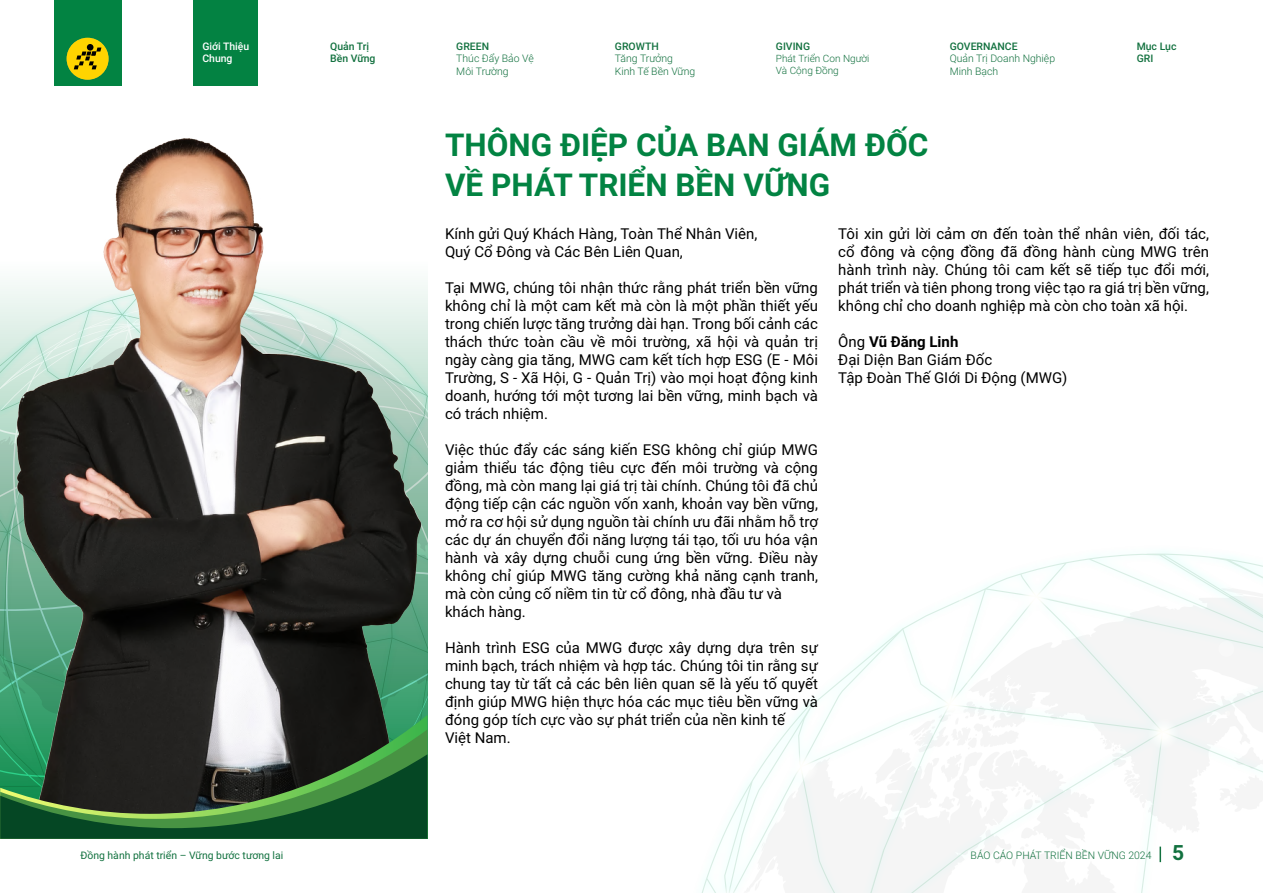
<style>
.page{position:relative;width:1263px;height:893px;background:#fff}
.page>*{position:absolute;margin:0;border:0;box-sizing:border-box;transform-origin:0 0}
.t1{font:700 31.5px/40.5px "Roboto";color:#028342}
.t2{font:15px/18px "Roboto";color:#000}
.t3{font:300 10.5px/12.5px "Roboto";color:#12713f}
.t4{font:500 10.5px/12.5px "Roboto";color:#12713f}
.t5{font:10.5px "Roboto";color:#12713f}
.t6{font:500 10.5px/12.5px "Roboto";color:#fff}
.t7{font:300 10.05px/12px "Roboto";color:#12713f}
.s1{font-weight:700}
.s2{font-weight:700;font-size:21px}
</style>
<div class="page">
<svg style="left:701px;top:554px;width:562px;height:339px"></svg>
<div style="left:791px;top:604px;width:15px;height:14px;background:#fff;border-radius:50%"></div>
<svg style="left:896px;top:575px;width:5px;height:5px"></svg>
<svg style="left:1141px;top:638px;width:5px;height:6px"></svg>
<div style="left:736px;top:755px;width:8px;height:7px;background:#fff;border-radius:3px"></div>
<svg style="left:968px;top:621px;width:11px;height:12px"></svg>
<svg style="left:701px;top:591px;width:2px;height:11px"></svg>
<svg style="left:1219px;top:747px;width:44px;height:67px"></svg>
<svg style="left:1218px;top:640px;width:17px;height:17px"></svg>
<svg style="left:1230px;top:853px;width:6px;height:5px"></svg>
<svg style="left:716px;top:864px;width:6px;height:6px"></svg>
<svg style="left:706px;top:642px;width:6px;height:6px"></svg>
<svg style="left:958px;top:597px;width:6px;height:6px"></svg>
<svg style="left:1224px;top:710px;width:6px;height:6px"></svg>
<svg style="left:1115px;top:844px;width:9px;height:8px"></svg>
<svg style="left:830px;top:767px;width:9px;height:9px"></svg>
<svg style="left:1077px;top:641px;width:13px;height:12px"></svg>
<svg style="left:1147px;top:717px;width:32px;height:32px"></svg>
<svg style="left:1018px;top:582px;width:32px;height:32px"></svg>
<svg style="left:875px;top:675px;width:231px;height:192px"></svg>
<svg style="left:787px;top:751px;width:31px;height:31px"></svg>
<svg style="left:711px;top:885px;width:34px;height:8px"></svg>
<img style="left:0;top:0;width:427px;height:715px">
<svg style="left:0;top:715px;width:427px;height:14px;background:#455d4f"></svg>
<svg style="left:0;top:729px;width:427px;height:25px;background:#475d4d"></svg>
<svg style="left:0;top:754px;width:427px;height:85px;background:#285331"></svg>
<svg style="left:1159px;top:847px;width:2px;height:15px"></svg>
<div style="left:54px;top:0;width:67px;height:85px;background:#028342"></div>
<svg style="left:67px;top:38px;width:41px;height:42px"></svg>
<div style="left:87px;top:44px;width:6px;height:7px;background:#000;border-radius:50%"></div>
<div style="left:193px;top:0;width:64px;height:85px;background:#038242"></div>
<p class="t6" style="left:202px;top:40px;width:48px">Giới Thiệu<br>Chung</p>
<p class="t4" style="left:330px;top:40px;width:47px">Quản Trị<br>Bền Vững</p>
<p class="t4" style="left:456px;top:40px;width:34px">GREEN</p>
<p class="t3" style="left:456px;top:52px;width:79px">Thúc Đẩy Bảo Vệ<br>Môi Trường</p>
<p class="t4" style="left:615px;top:40px;width:45px">GROWTH</p>
<p class="t3" style="left:615px;top:52px;width:82px">Tăng Trưởng<br>Kinh Tế Bền Vững</p>
<p class="t4" style="left:776px;top:40px;width:36px">GIVING</p>
<p class="t7" style="left:776px;top:52px;width:95px">Phát Triển Con Người<br>Và Cộng Đồng</p>
<p class="t4" style="left:950px;top:40px;width:69px">GOVERNANCE</p>
<p class="t3" style="left:950px;top:52px;width:107px">Quản Trị Doanh Nghiệp<br>Minh Bạch</p>
<p class="t4" style="left:1137px;top:40px;width:41px">Mục Lục<br>GRI</p>
<h1 class="t1" style="left:445px;top:123px;width:485px">THÔNG ĐIỆP CỦA BAN GIÁM ĐỐC<br>VỀ PHÁT TRIỂN BỀN VỮNG</h1>
<p class="t2" style="left:838px;top:224px;width:372px;text-align:justify">Tôi xin gửi lời cảm ơn đến toàn thể nhân viên, đối tác, cổ đông và cộng đồng đã đồng hành cùng MWG trên hành trình này. Chúng tôi cam kết sẽ tiếp tục đổi mới, phát triển và tiên phong trong việc tạo ra giá trị bền vững, không chỉ cho doanh nghiệp mà còn cho toàn xã hội.</p>
<p class="t2" style="left:838px;top:332px;width:231px">Ông <span class="s1">Vũ Đăng Linh<br></span>Đại Diện Ban Giám Đốc<br>Tập Đoàn Thế GIới Di Động (MWG)</p>
<p class="t2" style="left:445px;top:224px;width:314px">Kính gửi Quý Khách Hàng, Toàn Thể Nhân Viên,<br>Quý Cổ Đông và Các Bên Liên Quan,</p>
<p class="t2" style="left:445px;top:278px;width:374px;text-align:justify">Tại MWG, chúng tôi nhận thức rằng phát triển bền vững không chỉ là một cam kết mà còn là một phần thiết yếu trong chiến lược tăng trưởng dài hạn. Trong bối cảnh các thách thức toàn cầu về môi trường, xã hội và quản trị ngày càng gia tăng, MWG cam kết tích hợp ESG (E - Môi Trường, S - Xã Hội, G - Quản Trị) vào mọi hoạt động kinh doanh, hướng tới một tương lai bền vững, minh bạch và có trách nhiệm.</p>
<p class="t2" style="left:445px;top:440px;width:374px">Việc thúc đẩy các sáng kiến ESG không chỉ giúp MWG giảm thiểu tác động tiêu cực đến môi trường và cộng đồng, mà còn mang lại giá trị tài chính. Chúng tôi đã chủ động tiếp cận các nguồn vốn xanh, khoản vay bền vững, mở ra cơ hội sử dụng nguồn tài chính ưu đãi nhằm hỗ trợ các dự án chuyển đổi năng lượng tái tạo, tối ưu hóa vận hành và xây dựng chuỗi cung ứng bền vững. Điều này không chỉ giúp MWG tăng cường khả năng cạnh tranh, mà còn củng cố niềm tin từ cổ đông, nhà đầu tư và khách hàng.</p>
<p class="t2" style="left:445px;top:638px;width:374px">Hành trình ESG của MWG được xây dựng dựa trên sự minh bạch, trách nhiệm và hợp tác. Chúng tôi tin rằng sự chung tay từ tất cả các bên liên quan sẽ là yếu tố quyết định giúp MWG hiện thực hóa các mục tiêu bền vững và đóng góp tích cực vào sự phát triển của nền kinh tế<br>Việt Nam.</p>
<p class="t5" style="left:80px;top:848px;width:204px">Đồng hành phát triển – Vững bước tương lai</p>
<p class="t3" style="left:971px;top:849px;width:215px">BÁO CÁO PHÁT TRIỂN BỀN VỮNG 2024 <span class="s2">5</span></p>
</div>
